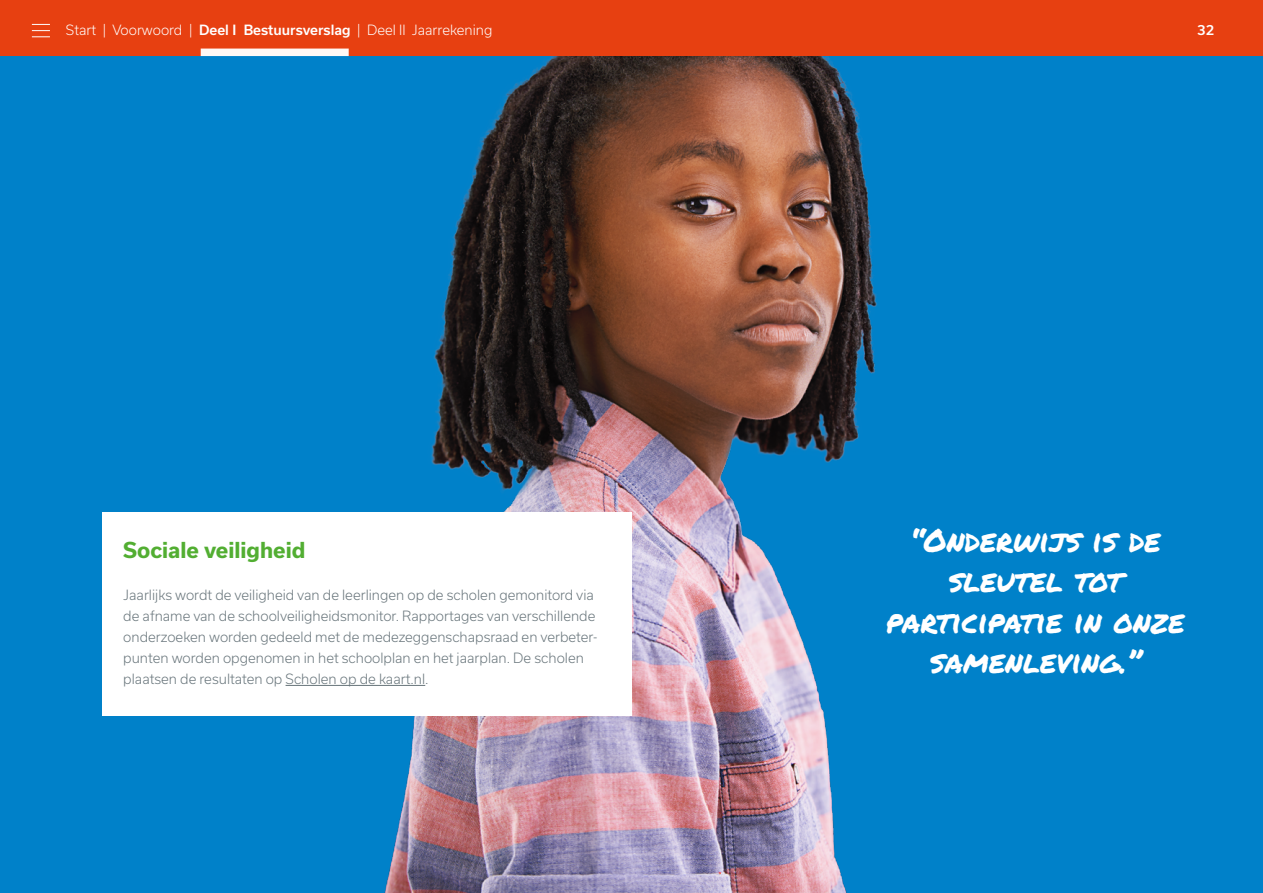
<style>
.page{position:relative;width:1263px;height:893px;background:#0081c9}
.page>*{position:absolute;margin:0;border:0;box-sizing:border-box;transform-origin:0 0}
.t1{font:31.5px/40.5px "Permanent Marker";color:#fff;text-align:center}
.t2{font:700 21px "Usual";color:#52ae32}
.t3{font:300 13.5px/21px "Usual";color:#67747a}
.t4{font:300 13.5px "Usual";color:#fff}
.t5{font:500 13.5px "Usual";color:#fff}
.s1{font-weight:500}
</style>
<div class="page">
<img style="left:384px;top:57px;width:493px;height:836px">
<div style="left:102px;top:512px;width:529px;height:204px;background:#fff"></div>
<hr style="left:286px;top:685px;width:139px;height:1px;background:#67747a">
<div style="left:0;top:0;width:1263px;height:56px;background:#e74011"></div>
<svg style="left:32px;top:24px;width:18px;height:13px"></svg>
<div style="left:201px;top:49px;width:148px;height:7px;background:#fff8f5"></div>
<p class="t4" style="left:66px;top:22px;width:428px">Start | Voorwoord | <span class="s1">Deel I Bestuursverslag</span> | Deel II Jaarrekening</p>
<p class="t5" style="left:1197px;top:22px;width:19px">32</p>
<h2 class="t2" style="left:123px;top:538px;width:184px">Sociale veiligheid</h2>
<p class="t3" style="left:123px;top:584px;width:476px">Jaarlijks wordt de veiligheid van de leerlingen op de scholen gemonitord via de afname van de schoolveiligheidsmonitor. Rapportages van verschillende onderzoeken worden gedeeld met de medezeggenschapsraad en verbeter&shy;punten worden opgenomen in het schoolplan en het jaarplan. De scholen plaatsen de resultaten op Scholen op de kaart.nl.</p>
<h1 class="t1" style="left:886px;top:519px;width:300px">“ONDERWIJS IS DE<br>SLEUTEL TOT<br>PARTICIPATIE IN ONZE<br>SAMENLEVING.”</h1>
</div>
